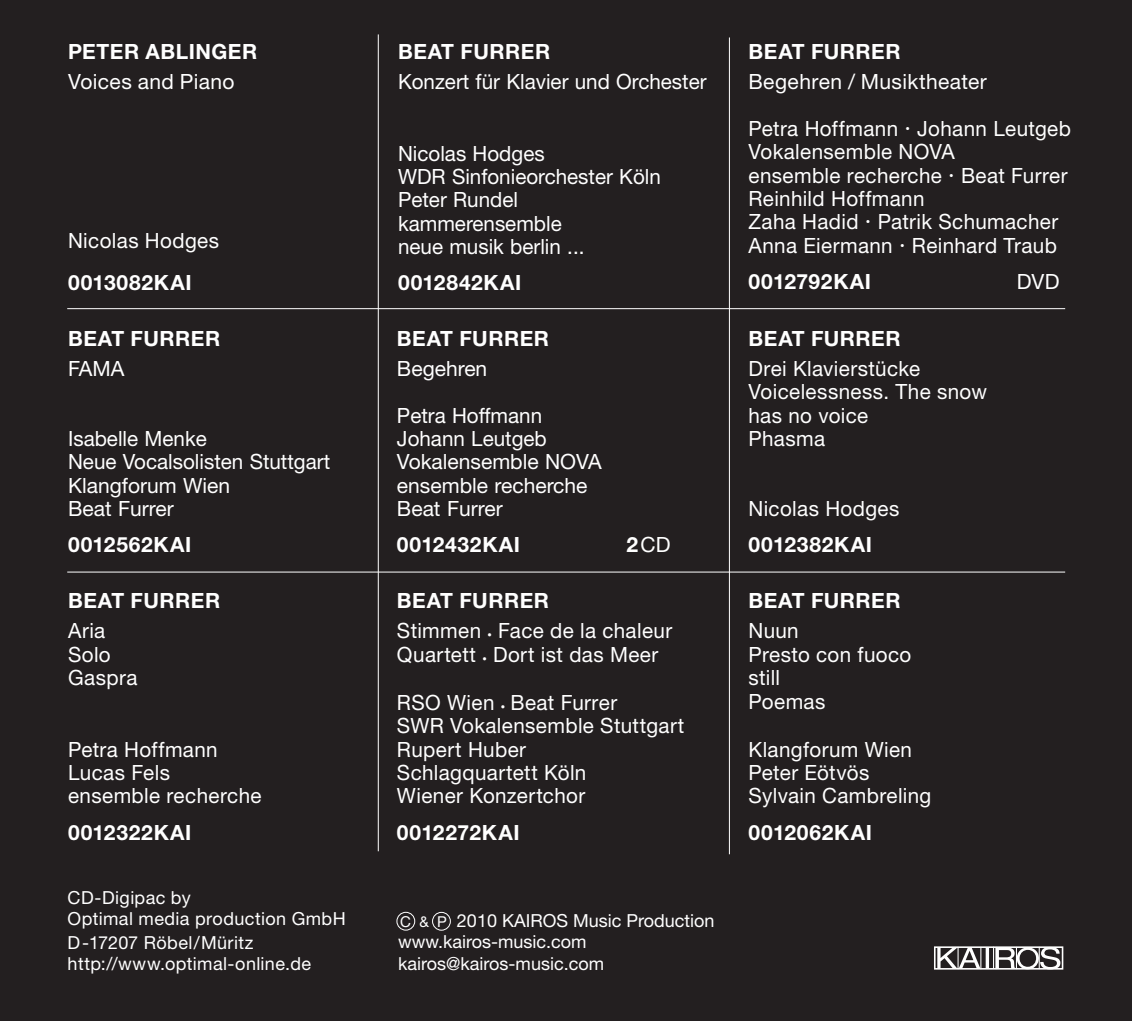
<style>
.page{position:relative;width:1132px;height:1021px;background:#fff}
.page>*{position:absolute;margin:0;border:0;box-sizing:border-box;transform-origin:0 0}
.t1{font:21px/23.4px "Helvetica Neue";letter-spacing:.015em;color:#fff}
.t2{font:700 21px "Helvetica Neue";letter-spacing:.025em;color:#fff}
.t3{font:18px/21px "Helvetica Neue";letter-spacing:.01em;color:#fff}
.s1{font-weight:700}
.s2{font-size:9px}
.s3{font-size:15px}
.s4{font-size:24px}
</style>
<div class="page">
<div style="left:0;top:0;width:1131px;height:1020px;background:#231f20"></div>
<div style="left:933px;top:946px;width:129px;height:23px;border:2px solid #fff"></div>
<svg style="left:937px;top:946px;width:122px;height:23px"></svg>
<div style="left:396px;top:911px;width:19px;height:19px;border:1px solid #fff;border-radius:50%"></div>
<div style="left:432px;top:911px;width:18px;height:19px;border:1px solid #fff;border-radius:50%"></div>
<hr style="left:728px;top:37px;width:1px;height:817px;background:#fff">
<hr style="left:377px;top:34px;width:1px;height:817px;background:#fff">
<hr style="left:67px;top:308px;width:997px;height:1px;background:#fff">
<hr style="left:67px;top:571px;width:997px;height:1px;background:#fff">
<p class="t2" style="left:68px;top:39px;width:191px">PETER ABLINGER</p>
<p class="t1" style="left:68px;top:70px;width:168px">Voices and Piano</p>
<p class="t1" style="left:68px;top:229px;width:152px">Nicolas Hodges</p>
<p class="t2" style="left:68px;top:270px;width:125px">0013082KAI</p>
<p class="t2" style="left:68px;top:325px;width:154px">BEAT FURRER</p>
<p class="t1" style="left:68px;top:356px;width:58px">FAMA</p>
<p class="t1" style="left:68px;top:426px;width:263px">Isabelle Menke<br>Neue Vocalsolisten Stuttgart<br>Klangforum Wien<br>Beat Furrer</p>
<p class="t2" style="left:68px;top:531px;width:125px">0012562KAI</p>
<p class="t2" style="left:68px;top:588px;width:154px">BEAT FURRER</p>
<p class="t1" style="left:68px;top:619px;width:71px">Aria<br>Solo<br>Gaspra</p>
<p class="t1" style="left:68px;top:737px;width:195px">Petra Hoffmann<br>Lucas Fels ensemble recherche</p>
<p class="t2" style="left:68px;top:819px;width:125px">0012322KAI</p>
<p class="t3" style="left:68px;top:886px;width:279px">CD-Digipac by<br>Optimal media production GmbH</p>
<p class="t3" style="left:68px;top:931px;width:245px">D-17207 Röbel/Müritz http://www.optimal-online.de</p>
<p class="t2" style="left:398px;top:39px;width:154px">BEAT FURRER</p>
<p class="t1" style="left:398px;top:70px;width:310px">Konzert für Klavier und Orchester</p>
<p class="t1" style="left:398px;top:141px;width:264px">Nicolas Hodges<br>WDR Sinfonieorchester Köln<br>Peter Rundel kammerensemble<br>neue musik berlin ...</p>
<p class="t2" style="left:398px;top:270px;width:125px">0012842KAI</p>
<p class="t2" style="left:397px;top:325px;width:154px">BEAT FURRER</p>
<p class="t1" style="left:397px;top:356px;width:92px">Begehren</p>
<p class="t1" style="left:397px;top:403px;width:206px">Petra Hoffmann<br>Johann Leutgeb<br>Vokalensemble NOVA ensemble recherche<br>Beat Furrer</p>
<p class="t2" style="left:397px;top:531px;width:124px">0012432KAI</p>
<p class="t1" style="left:626px;top:532px;width:46px"><span class="s1">2</span>CD</p>
<p class="t1" style="left:397px;top:585px;width:277px;line-height:30px"><span class="s1">BEAT FURRER<br></span>Stimmen <span class="s2">•</span> Face de la chaleur</p>
<p class="t1" style="left:397px;top:642px;width:263px">Quartett <span class="s2">•</span> Dort ist das Meer</p>
<p class="t1" style="left:397px;top:690px;width:289px">RSO Wien <span class="s2">•</span> Beat Furrer<br>SWR Vokalensemble Stuttgart<br>Rupert Huber<br>Schlagquartett Köln<br>Wiener Konzertchor</p>
<p class="t2" style="left:397px;top:819px;width:124px">0012272KAI</p>
<p class="t3" style="left:398px;top:909px;width:318px"><span class="s3">C &amp; P</span> 2010 KAIROS Music Production www.kairos-music.com kairos@kairos-music.com</p>
<p class="t2" style="left:748px;top:38px;width:154px">BEAT FURRER</p>
<p class="t1" style="left:748px;top:69px;width:240px">Begehren / Musiktheater</p>
<p class="t1" style="left:748px;top:116px;width:324px">Petra Hoffmann <span class="s4">·</span> Johann Leutgeb<br>Vokalensemble NOVA<br>ensemble recherche <span class="s4">·</span> Beat Furrer<br>Reinhild Hoffmann<br>Zaha Hadid <span class="s4">·</span> Patrik Schumacher<br>Anna Eiermann <span class="s4">·</span> Reinhard Traub</p>
<p class="t2" style="left:748px;top:268px;width:124px">0012792KAI</p>
<p class="t1" style="left:1016px;top:269px;width:44px">DVD</p>
<p class="t2" style="left:748px;top:325px;width:154px">BEAT FURRER</p>
<p class="t1" style="left:748px;top:356px;width:240px">Drei Klavierstücke<br>Voicelessness. The snow has no voice<br>Phasma</p>
<p class="t1" style="left:748px;top:496px;width:152px">Nicolas Hodges</p>
<p class="t2" style="left:748px;top:531px;width:125px">0012382KAI</p>
<p class="t2" style="left:748px;top:588px;width:154px">BEAT FURRER</p>
<p class="t1" style="left:748px;top:619px;width:164px">Nuun<br>Presto con fuoco still<br>Poemas</p>
<p class="t1" style="left:748px;top:737px;width:184px">Klangforum Wien<br>Peter Eötvös<br>Sylvain Cambreling</p>
<p class="t2" style="left:748px;top:819px;width:125px">0012062KAI</p>
</div>
